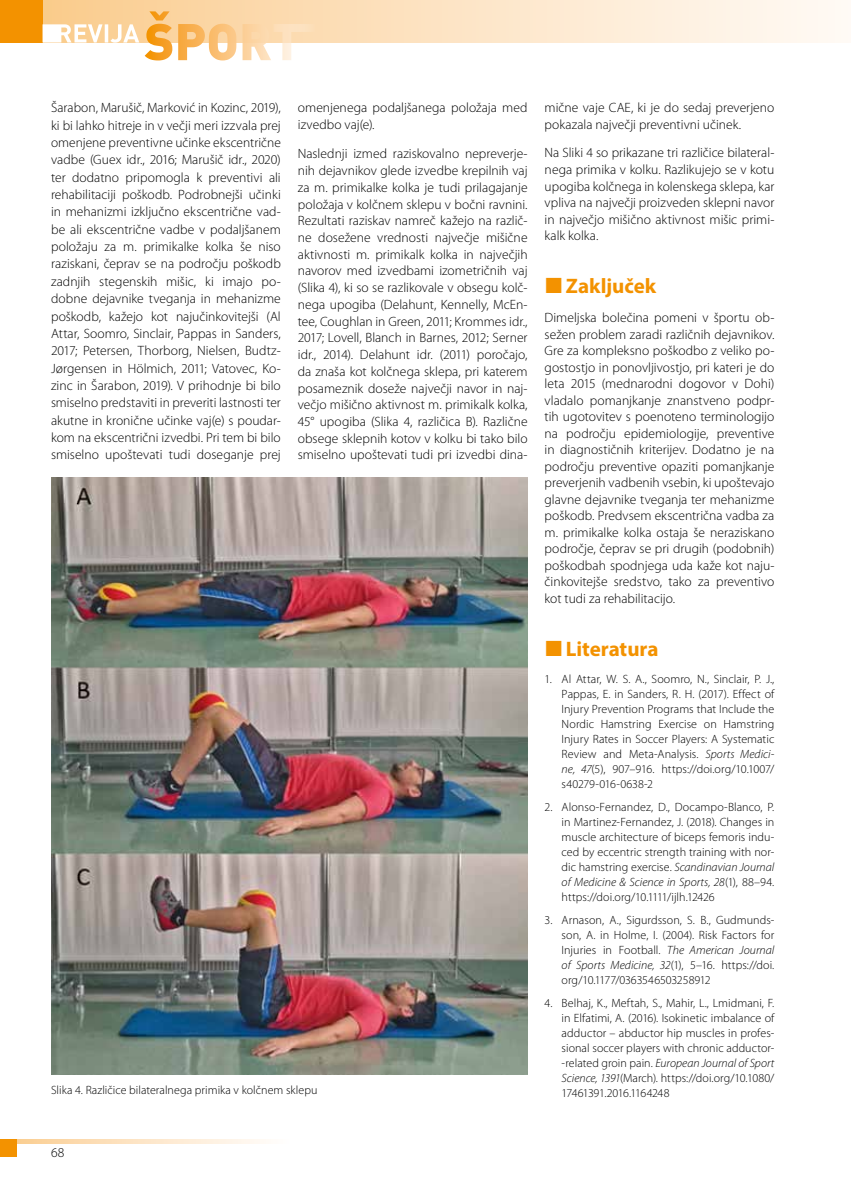
<style>
.page{position:relative;width:851px;height:1191px;background:#fff}
.page>*{position:absolute;margin:0;border:0;box-sizing:border-box;transform-origin:0 0}
.t1{font:700 21px "Myriad Pro";letter-spacing:-.005em;color:#f39200}
.t2{font:300 13.5px/16.5px "Myriad Pro";color:#000;text-align:justify}
.t3{font:300 12px/15px "Myriad Pro";letter-spacing:.005em;color:#000;text-align:justify}
.s1{font-style:italic}
</style>
<div class="page">
<div style="left:0;top:0;width:850px;height:43px;background:linear-gradient(to right,#faca89,#fffbf7)"></div>
<div style="left:0;top:0;width:43px;height:43px;background:#f39200"></div>
<div style="left:0;top:1140px;width:289px;height:17px;background:linear-gradient(to right,#facb8d,#fff)"></div>
<svg style="left:145px;top:11px;width:170px;height:49px"></svg>
<svg style="left:43px;top:24px;width:96px;height:19px"></svg>
<div style="left:0;top:1140px;width:17px;height:17px;background:#f39200"></div>
<div style="left:17px;top:1144px;width:272px;height:13px;background:#fff"></div>
<img style="left:51px;top:478px;width:476px;height:596px">
<p class="t2" style="left:51px;top:99px;width:231px;line-height:17.4px">Šarabon, Marušič, Marković in Kozinc, 2019), ki bi lahko hitreje in v večji meri izzvala prej omenjene preventivne učinke ekscentrične vadbe (Guex idr., 2016; Marušič idr., 2020) ter dodatno pripomogla k preventivi ali rehabilitaciji poškodb. Podrobnejši učinki in mehanizmi izključno ekscentrične vad&shy;be ali ekscentrične vadbe v podaljšanem položaju za m. primikalke kolka še niso raziskani, čeprav se na področju poškodb zadnjih stegenskih mišic, ki imajo po&shy;dobne dejavnike tveganja in mehanizme poškodb, kažejo kot najučinkovitejši (Al Attar, Soomro, Sinclair, Pappas in Sanders, 2017; Petersen, Thorborg, Nielsen, Budtz-Jørgensen in Hölmich, 2011; Vatovec, Ko&shy;zinc in Šarabon, 2019). V prihodnje bi bilo smiselno predstaviti in preveriti lastnosti ter akutne in kronične učinke vaj(e) s poudar&shy;kom na ekscentrični izvedbi. Pri tem bi bilo smiselno upoštevati tudi doseganje prej</p>
<p class="t2" style="left:298px;top:100px;width:231px">omenjenega podaljšanega položaja med izvedbo vaj(e).</p>
<p class="t2" style="left:298px;top:146px;width:231px">Naslednji izmed raziskovalno nepreverje&shy;nih dejavnikov glede izvedbe krepilnih vaj za m. primikalke kolka je tudi prilagajanje položaja v kolčnem sklepu v bočni ravnini.<br>Rezultati raziskav namreč kažejo na različ&shy;ne dosežene vrednosti največje mišične aktivnosti m. primikalk kolka in največjih navorov med izvedbami izometričnih vaj (Slika 4), ki so se razlikovale v obsegu kolč&shy;nega upogiba (Delahunt, Kennelly, McEn&shy;tee, Coughlan in Green, 2011; Krommes idr., 2017; Lovell, Blanch in Barnes, 2012; Serner idr., 2014). Delahunt idr. (2011) poročajo, da znaša kot kolčnega sklepa, pri katerem posameznik doseže največji navor in naj&shy;večjo mišično aktivnost m. primikalk kolka, 45° upogiba (Slika 4, različica B). Različne obsege sklepnih kotov v kolku bi tako bilo smiselno upoštevati tudi pri izvedbi dina-</p>
<p class="t3" style="left:51px;top:1082px;width:268px">Slika 4. Različice bilateralnega primika v kolčnem sklepu</p>
<p class="t2" style="left:544px;top:100px;width:231px">mične vaje CAE, ki je do sedaj preverjeno pokazala največji preventivni učinek.</p>
<p class="t2" style="left:544px;top:145px;width:231px">Na Sliki 4 so prikazane tri različice bilateral&shy;nega primika v kolku. Razlikujejo se v kotu upogiba kolčnega in kolenskega sklepa, kar vpliva na največji proizveden sklepni navor in največjo mišično aktivnost mišic primi&shy;kalk kolka.</p>
<h1 class="t1" style="left:566px;top:272px;width:92px">Zaključek</h1>
<p class="t2" style="left:544px;top:309px;width:231px">Dimeljska bolečina pomeni v športu ob&shy;sežen problem zaradi različnih dejavnikov.<br>Gre za kompleksno poškodbo z veliko po&shy;gostostjo in ponovljivostjo, pri kateri je do leta 2015 (mednarodni dogovor v Dohi) vladalo pomanjkanje znanstveno podpr&shy;tih ugotovitev s poenoteno terminologijo na področju epidemiologije, preventive in diagnostičnih kriterijev. Dodatno je na področju preventive opaziti pomanjkanje preverjenih vadbenih vsebin, ki upoštevajo glavne dejavnike tveganja ter mehanizme poškodb. Predvsem ekscentrična vadba za m. primikalke kolka ostaja še neraziskano področje, čeprav se pri drugih (podobnih) poškodbah spodnjega uda kaže kot naju&shy;činkovitejše sredstvo, tako za preventivo kot tudi za rehabilitacijo.</p>
<h1 class="t1" style="left:566px;top:635px;width:94px">Literatura</h1>
<p class="t3" style="left:561px;top:672px;width:214px;text-indent:-17px">1. Al Attar, W. S. A., Soomro, N., Sinclair, P. J., Pappas, E. in Sanders, R. H. (2017). Effect of Injury Prevention Programs that Include the Nordic Hamstring Exercise on Hamstring Injury Rates in Soccer Players: A Systematic Review and Meta-Analysis. <span class="s1">Sports Medici&shy;ne, 47</span>(5), 907–916. https://doi.org/10.1007/ s40279-016-0638-2</p>
<p class="t3" style="left:561px;top:800px;width:214px;text-indent:-17px">2. Alonso-Fernandez, D., Docampo-Blanco, P. in Martinez-Fernandez, J. (2018). Changes in muscle architecture of biceps femoris indu&shy;ced by eccentric strength training with nor&shy;dic hamstring exercise. <span class="s1">Scandinavian Journal of Medicine &amp; Science in Sports, 28</span>(1), 88–94. https://doi.org/10.1111/ijlh.12426</p>
<p class="t3" style="left:561px;top:913px;width:214px;text-indent:-17px">3. Arnason, A., Sigurdsson, S. B., Gudmunds&shy;son, A. in Holme, I. (2004). Risk Factors for Injuries in Football. <span class="s1">The American Journal of Sports Medicine, 32</span>(1), 5–16. https://doi. org/10.1177/0363546503258912</p>
<p class="t3" style="left:561px;top:996px;width:214px;text-indent:-17px">4. Belhaj, K., Meftah, S., Mahir, L., Lmidmani, F. in Elfatimi, A. (2016). Isokinetic imbalance of adductor – abductor hip muscles in profes&shy;sional soccer players with chronic adductor--related groin pain. <span class="s1">European Journal of Sport Science, 1391</span>(March). https://doi.org/10.1080/ 17461391.2016.1164248</p>
<p class="t2" style="left:51px;top:1144px;width:15px">68</p>
</div>
